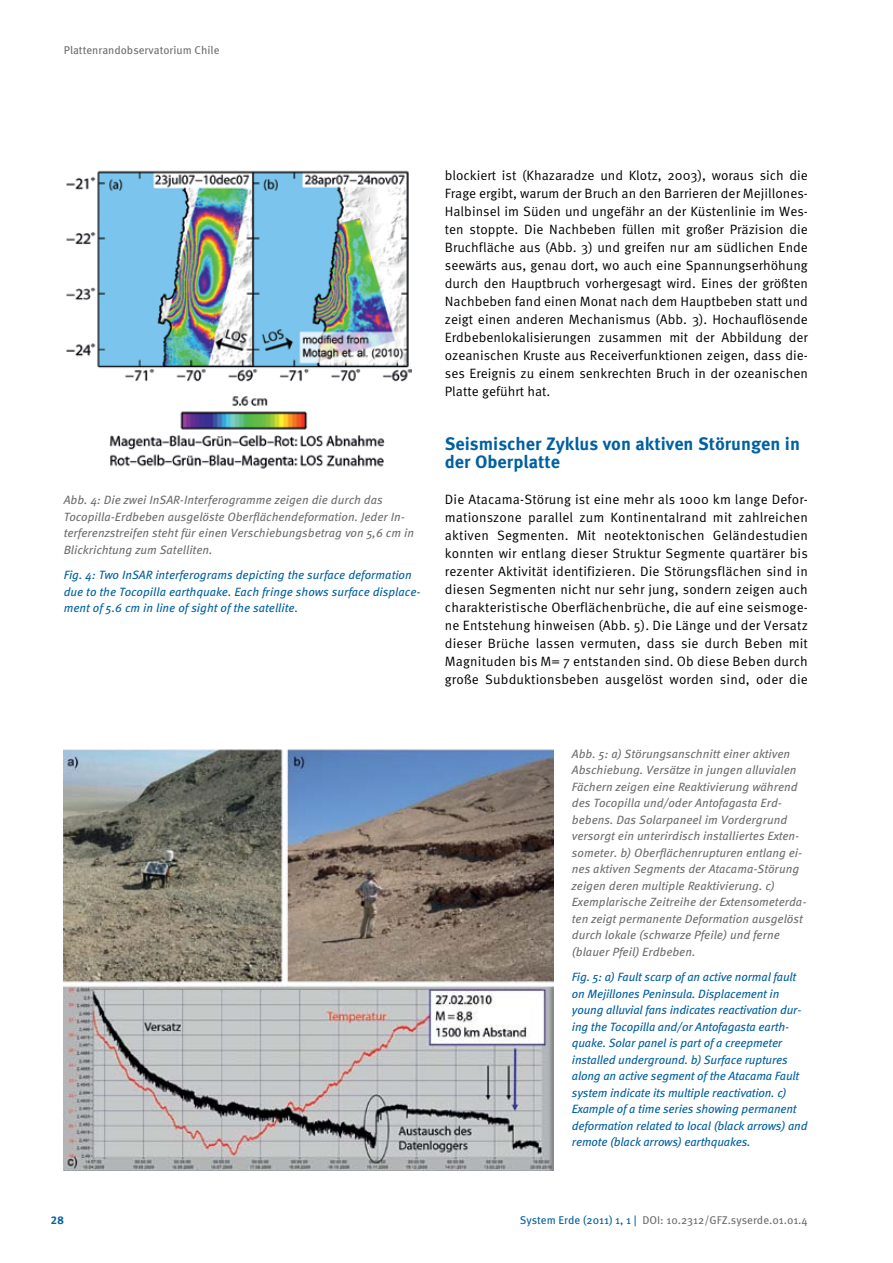
<style>
.page{position:relative;width:893px;height:1263px;background:#fff}
.page>*{position:absolute;margin:0;border:0;box-sizing:border-box;transform-origin:0 0}
.t1{font:700 18px/18px "Meta Pro";color:#0060a0}
.t2{font:13.5px/18px "Meta Pro";letter-spacing:.005em;color:#000;text-align:justify}
.t3{font:italic 12px/16.5px "Meta Pro";color:#6d6e71}
.t4{font:italic 12px/16.5px "Meta Pro";letter-spacing:-.015em;color:#0060a0}
.t5{font:11.25px "Meta Pro";color:#6d6e71}
.t6{font:700 11.25px "Meta Pro";color:#0060a0}
.s1{color:#0060a0}
</style>
<div class="page">
<img style="left:66px;top:170px;width:345px;height:299px">
<img style="left:64px;top:749px;width:490px;height:421px">
<p class="t5" style="left:64px;top:43px;width:157px">Plattenrandobservatorium Chile</p>
<p class="t3" style="left:64px;top:492px;width:352px">Abb. 4: Die zwei InSAR-Interferogramme zeigen die durch das Tocopilla-Erdbeben ausgelöste Oberflächendeformation. Jeder In&shy;terferenzstreifen steht für einen Verschiebungsbetrag von 5,6 cm in Blickrichtung zum Satelliten.</p>
<p class="t4" style="left:64px;top:567px;width:358px">Fig. 4: Two InSAR interferograms depicting the surface deformation due to the Tocopilla earthquake. Each fringe shows surface displace&shy;ment of 5.6 cm in line of sight of the satellite.</p>
<p class="t2" style="left:445px;top:166px;width:365px">blockiert ist (Khazaradze und Klotz, 2003), woraus sich die Frage ergibt, warum der Bruch an den Barrieren der Mejillones-Halbinsel im Süden und ungefähr an der Küstenlinie im Wes&shy;ten stoppte. Die Nachbeben füllen mit großer Präzision die Bruchfläche aus (Abb. 3) und greifen nur am südlichen Ende seewärts aus, genau dort, wo auch eine Spannungserhöhung durch den Hauptbruch vorhergesagt wird. Eines der größten Nachbeben fand einen Monat nach dem Hauptbeben statt und zeigt einen anderen Mechanismus (Abb. 3). Hochauflösende Erdbebenlokalisierungen zusammen mit der Abbildung der ozeanischen Kruste aus Receiverfunktionen zeigen, dass die&shy;ses Ereignis zu einem senkrechten Bruch in der ozeanischen Platte geführt hat.</p>
<h1 class="t1" style="left:445px;top:435px;width:357px">Seismischer Zyklus von aktiven Störungen in der Oberplatte</h1>
<p class="t2" style="left:445px;top:490px;width:365px">Die Atacama-Störung ist eine mehr als 1000 km lange Defor&shy;mationszone parallel zum Kontinentalrand mit zahlreichen aktiven Segmenten. Mit neotektonischen Geländestudien konnten wir entlang dieser Struktur Segmente quartärer bis rezenter Aktivität identifizieren. Die Störungsflächen sind in diesen Segmenten nicht nur sehr jung, sondern zeigen auch charakteristische Oberflächenbrüche, die auf eine seismoge&shy;ne Entstehung hinweisen (Abb. 5). Die Länge und der Versatz dieser Brüche lassen vermuten, dass sie durch Beben mit Magnituden bis M= 7 entstanden sind. Ob diese Beben durch große Subduktionsbeben ausgelöst worden sind, oder die</p>
<p class="t3" style="left:572px;top:745px;width:236px">Abb. 5: a) Störungsanschnitt einer aktiven Abschiebung. Versätze in jungen alluvialen Fächern zeigen eine Reaktivierung während des Tocopilla und/oder Antofagasta Erd&shy;bebens. Das Solarpaneel im Vordergrund versorgt ein unterirdisch installiertes Exten&shy;someter. b) Oberflächenrupturen entlang ei&shy;nes aktiven Segments der Atacama-Störung zeigen deren multiple Reaktivierung. c)<br>Exemplarische Zeitreihe der Extensometerda&shy;ten zeigt permanente Deformation ausgelöst durch lokale (schwarze Pfeile) und ferne (blauer Pfeil) Erdbeben.</p>
<p class="t4" style="left:572px;top:969px;width:237px">Fig. 5: a) Fault scarp of an active normal fault on Mejillones Peninsula. Displacement in young alluvial fans indicates reactivation dur&shy;ing the Tocopilla and/or Antofagasta earth&shy;quake. Solar panel is part of a creepmeter installed underground. b) Surface ruptures along an active segment of the Atacama Fault system indicate its multiple reactivation. c)<br>Example of a time series showing permanent deformation related to local (black arrows) and remote (black arrows) earthquakes.</p>
<p class="t6" style="left:51px;top:1213px;width:14px">28</p>
<p class="t5" style="left:520px;top:1213px;width:290px"><span class="s1">System Erde (2011) 1, 1 |</span> DOI: 10.2312/GFZ.syserde.01.01.4</p>
</div>
